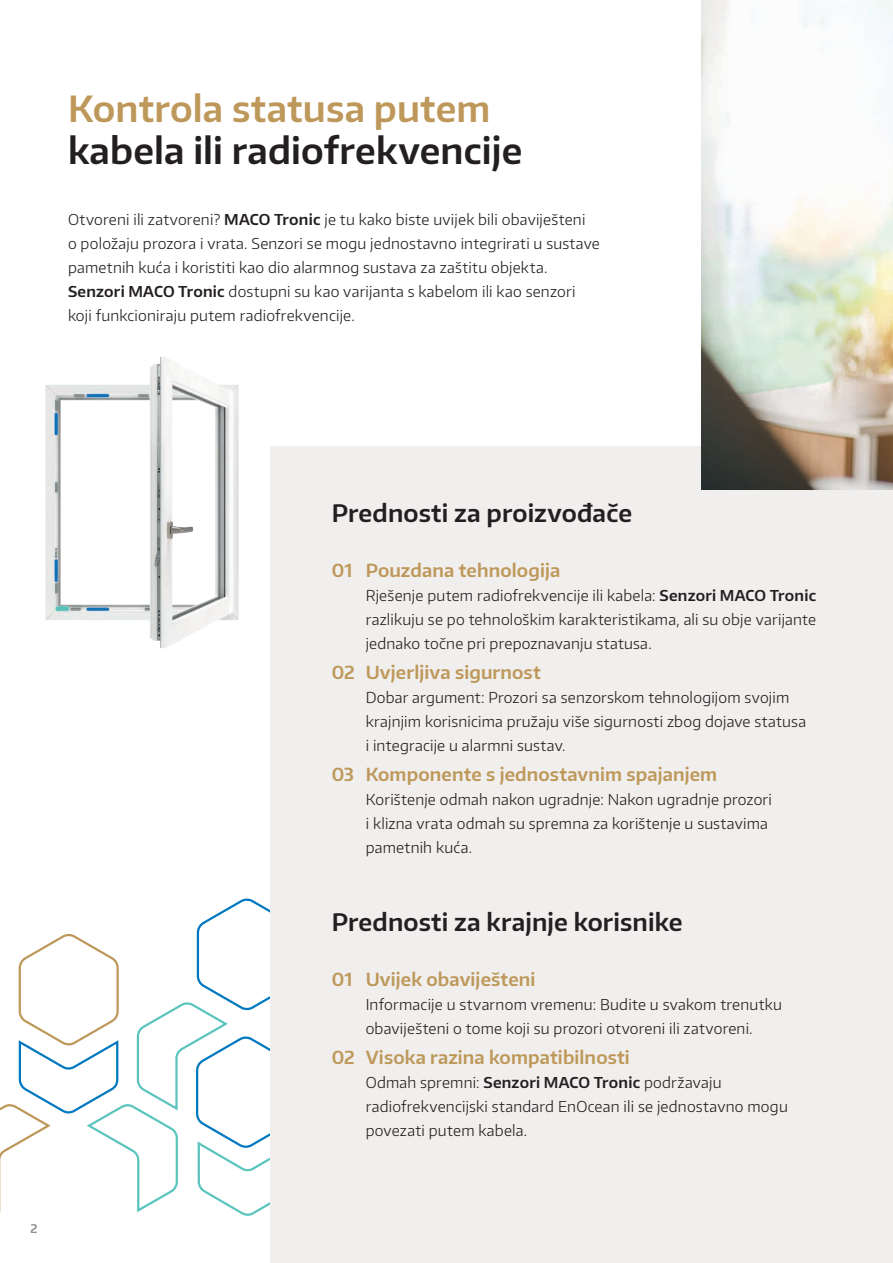
<style>
.page{position:relative;width:893px;height:1263px;background:#fff}
.page>*{position:absolute;margin:0;border:0;box-sizing:border-box;transform-origin:0 0}
.Headline_Kern_schwarz{font:600 36px "Encode Sans Normal";letter-spacing:.005em;color:#231f20}
.Headline_Kern_Gold{font:600 36px "Encode Sans Normal";letter-spacing:.005em;color:#be985a}
.Subheadline_16auf20_black{font:600 24px "Encode Sans Normal";letter-spacing:.005em;color:#231f20}
.Aufzählungen_Kern_Headline_gold{font:600 18px "Encode Sans Normal";letter-spacing:.01em;color:#be985a}
.Aufzählungen_Kern_Bodytext_schwarz{font:300 15px/24px "Encode Sans Normal";letter-spacing:.015em;color:#231f20}
.Bodytext{font:300 15px/24px "Encode Sans Normal";letter-spacing:.015em;color:#231f20}
.t1{font:600 12px "Encode Sans Normal";color:#231f20}
.s1{font-weight:600}
</style>
<div class="page">
<svg style="left:0;top:896px;width:271px;height:322px"></svg>
<div style="left:271px;top:446px;width:622px;height:817px;background:#f0efed"></div>
<img style="left:702px;top:0;width:191px;height:489px">
<img style="left:45px;top:357px;width:194px;height:291px">
<p class="Headline_Kern_Gold" style="left:68px;top:85px;width:424px">Kontrola statusa putem</p>
<p class="Headline_Kern_schwarz" style="left:68px;top:127px;width:456px">kabela ili radiofrekvencije</p>
<p class="Bodytext" style="left:68px;top:207px;width:533px">Otvoreni ili zatvoreni? <span class="s1">MACO Tronic</span> je tu kako biste uvijek bili obaviješteni<br>o položaju prozora i vrata. Senzori se mogu jednostavno integrirati u sustave pametnih kuća i koristiti kao dio alarmnog sustava za zaštitu objekta.<br><span class="s1">Senzori MACO Tronic</span> dostupni su kao varijanta s kabelom ili kao senzori koji funkcioniraju putem radiofrekvencije.</p>
<p class="t1" style="left:30px;top:1220px;width:9px">2</p>
<p class="Subheadline_16auf20_black" style="left:332px;top:497px;width:302px">Prednosti za proizvođače</p>
<p class="Aufzählungen_Kern_Headline_gold" style="left:332px;top:558px;width:230px">01 Pouzdana tehnologija</p>
<p class="Aufzählungen_Kern_Bodytext_schwarz" style="left:366px;top:583px;width:452px;text-align:justify">Rješenje putem radiofrekvencije ili kabela: <span class="s1">Senzori MACO Tronic </span>razlikuju se po tehnološkim karakteristikama, ali su obje varijante jednako točne pri prepoznavanju statusa.</p>
<p class="Aufzählungen_Kern_Headline_gold" style="left:332px;top:660px;width:211px">02 Uvjerljiva sigurnost</p>
<p class="Aufzählungen_Kern_Bodytext_schwarz" style="left:366px;top:685px;width:442px">Dobar argument: Prozori sa senzorskom tehnologijom svojim krajnjim korisnicima pružaju više sigurnosti zbog dojave statusa i integracije u alarmni sustav.</p>
<p class="Aufzählungen_Kern_Headline_gold" style="left:332px;top:763px;width:387px">03 Komponente s jednostavnim spajanjem</p>
<p class="Aufzählungen_Kern_Bodytext_schwarz" style="left:366px;top:787px;width:408px">Korištenje odmah nakon ugradnje: Nakon ugradnje prozori i klizna vrata odmah su spremna za korištenje u sustavima pametnih kuća.</p>
<p class="Subheadline_16auf20_black" style="left:332px;top:907px;width:352px">Prednosti za krajnje korisnike</p>
<p class="Aufzählungen_Kern_Headline_gold" style="left:332px;top:967px;width:205px">01 Uvijek obaviješteni</p>
<p class="Aufzählungen_Kern_Bodytext_schwarz" style="left:366px;top:992px;width:418px">Informacije u stvarnom vremenu: Budite u svakom trenutku obaviješteni o tome koji su prozori otvoreni ili zatvoreni.</p>
<p class="Aufzählungen_Kern_Headline_gold" style="left:332px;top:1046px;width:300px">02 Visoka razina kompatibilnosti</p>
<p class="Aufzählungen_Kern_Bodytext_schwarz" style="left:366px;top:1070px;width:424px">Odmah spremni: <span class="s1">Senzori MACO Tronic</span> podržavaju radiofrekvencijski standard EnOcean ili se jednostavno mogu povezati putem kabela.</p>
</div>
